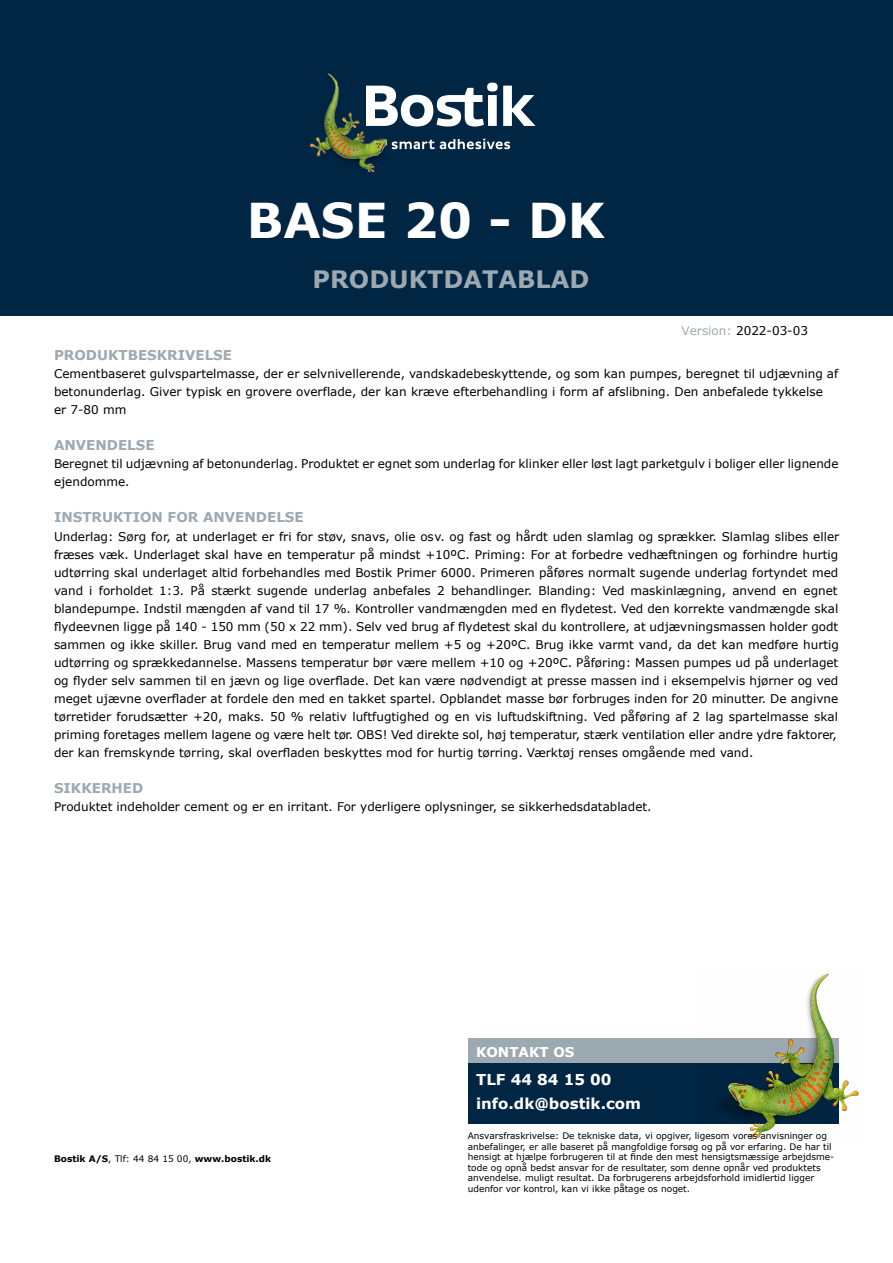
<style>
.page{position:relative;width:893px;height:1263px;background:#fff}
.page>*{position:absolute;margin:0;border:0;box-sizing:border-box;transform-origin:0 0}
.t1{font:700 48px "Verdana";color:#fff}
.t2{font:700 24px "Verdana";color:#9da9b1}
.t3{font:700 15px/24px "Verdana";color:#fff}
.t4{font:700 13.5px "Verdana";color:#9da9b1}
.t5{font:700 13.5px "Verdana";color:#fff}
.t6{font:12px/18px "Verdana";color:#000}
.t7{font:9px/10.5px "Verdana";color:#000}
.t8{font:700 9px "Verdana";color:#000}
.s1{color:#9da9b1}
.s2{font-weight:400}
</style>
<div class="page">
<div style="left:0;top:0;width:893px;height:316px;background:#002644"></div>
<img style="left:311px;top:73px;width:75px;height:98px">
<svg style="left:392px;top:139px;width:118px;height:10px"></svg>
<svg style="left:366px;top:83px;width:170px;height:44px"></svg>
<div style="left:469px;top:1038px;width:370px;height:26px;background:#9da9b1"></div>
<div style="left:469px;top:1063px;width:370px;height:61px;background:#002644"></div>
<img style="left:719px;top:973px;width:140px;height:165px">
<h1 class="t1" style="left:247px;top:186px;width:360px">BASE 20 - DK</h1>
<h2 class="t2" style="left:313px;top:262px;width:278px">PRODUKTDATABLAD</h2>
<p class="t6" style="left:681px;top:321px;width:128px"><span class="s1">Version:</span> 2022-03-03</p>
<p class="t4" style="left:54px;top:346px;width:180px">PRODUKTBESKRIVELSE</p>
<p class="t6" style="left:54px;top:365px;width:786px">Cementbaseret gulvspartelmasse, der er selvnivellerende, vandskadebeskyttende, og som kan pumpes, beregnet til udjævning af betonunderlag. Giver typisk en grovere overflade, der kan kræve efterbehandling i form af afslibning. Den anbefalede tykkelse<br>er 7-80 mm</p>
<p class="t4" style="left:54px;top:436px;width:102px">ANVENDELSE</p>
<p class="t6" style="left:54px;top:455px;width:786px">Beregnet til udjævning af betonunderlag. Produktet er egnet som underlag for klinker eller løst lagt parketgulv i boliger eller lignende ejendomme.</p>
<p class="t4" style="left:54px;top:508px;width:251px">INSTRUKTION FOR ANVENDELSE</p>
<p class="t6" style="left:54px;top:527px;width:787px">Underlag: Sørg for, at underlaget er fri for støv, snavs, olie osv. og fast og hårdt uden slamlag og sprækker. Slamlag slibes eller fræses væk. Underlaget skal have en temperatur på mindst +10ºC. Priming: For at forbedre vedhæftningen og forhindre hurtig udtørring skal underlaget altid forbehandles med Bostik Primer 6000. Primeren påføres normalt sugende underlag fortyndet med vand i forholdet 1:3. På stærkt sugende underlag anbefales 2 behandlinger. Blanding: Ved maskinlægning, anvend en egnet blandepumpe. Indstil mængden af vand til 17 %. Kontroller vandmængden med en flydetest. Ved den korrekte vandmængde skal flydeevnen ligge på 140 - 150 mm (50 x 22 mm). Selv ved brug af flydetest skal du kontrollere, at udjævningsmassen holder godt sammen og ikke skiller. Brug vand med en temperatur mellem +5 og +20ºC. Brug ikke varmt vand, da det kan medføre hurtig udtørring og sprækkedannelse. Massens temperatur bør være mellem +10 og +20ºC. Påføring: Massen pumpes ud på underlaget og flyder selv sammen til en jævn og lige overflade. Det kan være nødvendigt at presse massen ind i eksempelvis hjørner og ved meget ujævne overflader at fordele den med en takket spartel. Opblandet masse bør forbruges inden for 20 minutter. De angivne tørretider forudsætter +20, maks. 50 % relativ luftfugtighed og en vis luftudskiftning. Ved påføring af 2 lag spartelmasse skal priming foretages mellem lagene og være helt tør. OBS! Ved direkte sol, høj temperatur, stærk ventilation eller andre ydre faktorer, der kan fremskynde tørring, skal overfladen beskyttes mod for hurtig tørring. Værktøj renses omgående med vand.</p>
<p class="t4" style="left:54px;top:778px;width:91px">SIKKERHED</p>
<p class="t6" style="left:54px;top:797px;width:599px">Produktet indeholder cement og er en irritant. For yderligere oplysninger, se sikkerhedsdatabladet.</p>
<p class="t8" style="left:54px;top:1152px;width:219px">Bostik A/S<span class="s2">, Tlf: 44 84 15 00,</span> www.bostik.dk</p>
<p class="t5" style="left:476px;top:1042px;width:100px">KONTAKT OS</p>
<p class="t3" style="left:476px;top:1067px;width:166px">TLF 44 84 15 00 info.dk@bostik.com</p>
<p class="t7" style="left:468px;top:1130px;width:368px">Ansvarsfraskrivelse: De tekniske data, vi opgiver, ligesom vores anvisninger og anbefalinger, er alle baseret på mangfoldige forsøg og på vor erfaring. De har til hensigt at hjælpe forbrugeren til at finde den mest hensigtsmæssige arbejdsme&shy;tode og opnå bedst ansvar for de resultater, som denne opnår ved produktets anvendelse. muligt resultat. Da forbrugerens arbejdsforhold imidlertid ligger udenfor vor kontrol, kan vi ikke påtage os noget.</p>
</div>
